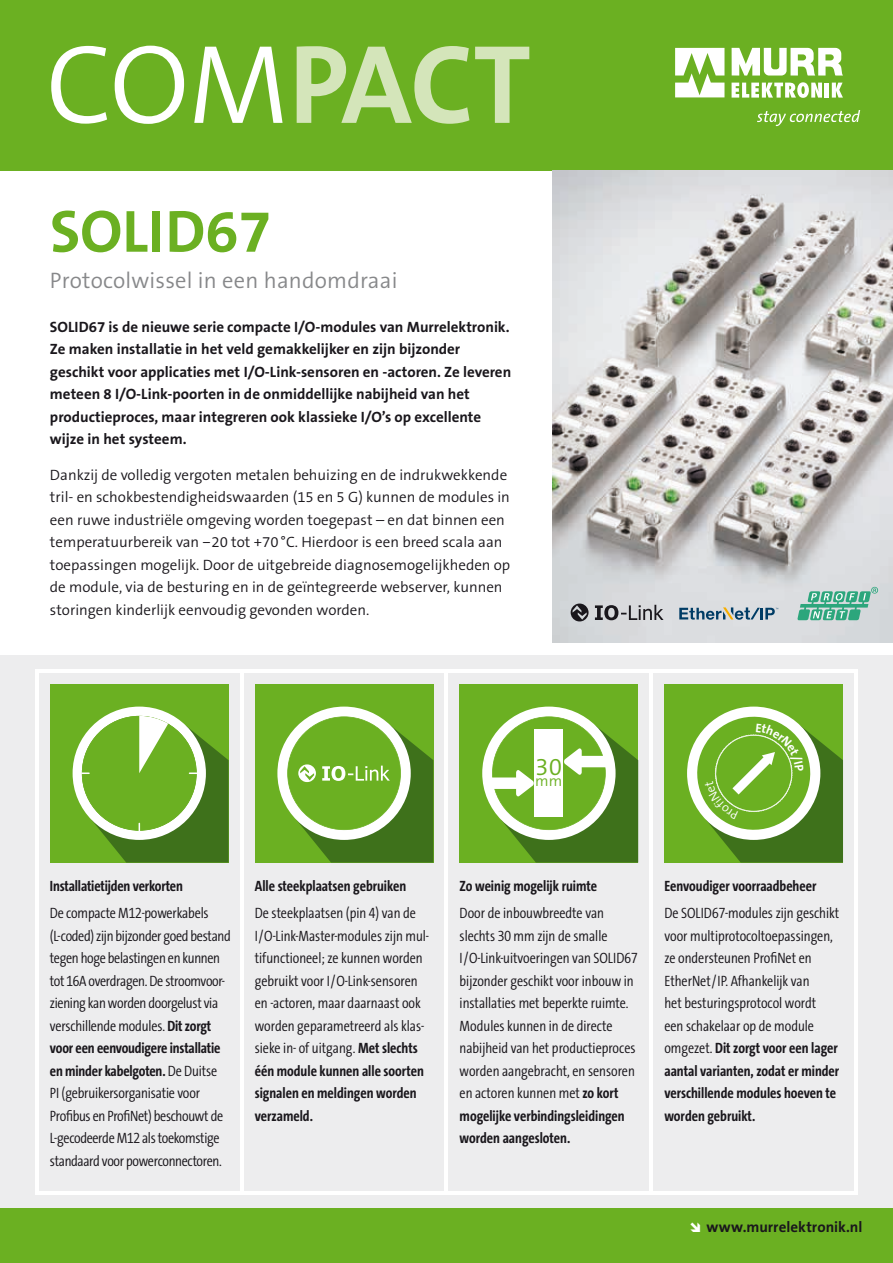
<style>
.page{position:relative;width:893px;height:1263px;background:#fff}
.page>*{position:absolute;margin:0;border:0;box-sizing:border-box;transform-origin:0 0}
.t1{font:700 112.8px "The Sans B7";color:#d4e5ba}
.t2{font:700 60px "The Sans B7";color:#6bb022}
.t3{font:300 24.45px "The Sans CE B4";color:#6bb022}
.t4{font:300 22.5px "The Sans B4";letter-spacing:.01em;color:#87888a}
.t5{font:300 15.3px "The Sans CE B4";color:#6bb022}
.t6{font:300 15px/22.5px "The Sans Cd TF4";color:#1a171c}
.t7{font:300 15px/22.5px "The Sans B4";color:#1a171c}
.t8{font:700 15px/22.5px "The Sans Cd TF7";color:#1a171c}
.t9{font:700 15px/22.5px "The Sans B7";color:#1a171c}
.t10{font:300 15px/22.5px "The Sans Cd TF4";letter-spacing:-.02em;color:#1a171c}
.s1{font-family:"The Sans B4";font-weight:300;color:#fff}
.s2{font-family:"The Sans Cd TF7";font-weight:700}
.s3{font-family:"The Sans Cd TF4";font-weight:300}
</style>
<div class="page">
<div style="left:0;top:0;width:893px;height:170px;background:#6bb022"></div>
<div style="left:0;top:1208px;width:893px;height:55px;background:#6bb022"></div>
<svg style="left:675px;top:48px;width:49px;height:49px"></svg>
<svg style="left:732px;top:82px;width:90px;height:16px"></svg>
<hr style="left:825px;top:83px;width:4px;height:15px;background:#fff">
<svg style="left:832px;top:83px;width:11px;height:15px"></svg>
<svg style="left:732px;top:48px;width:111px;height:28px"></svg>
<svg style="left:757px;top:110px;width:103px;height:16px"></svg>
<div style="left:0;top:655px;width:893px;height:553px;background:#ededee"></div>
<div style="left:50px;top:684px;width:179px;height:178px;background:#6bb022"></div>
<div style="left:73px;top:707px;width:133px;height:133px;background:#fff;border-radius:50%"></div>
<svg style="left:81px;top:716px;width:148px;height:146px"></svg>
<div style="left:255px;top:684px;width:178px;height:178px;background:#6bb022"></div>
<div style="left:277px;top:707px;width:134px;height:133px;background:#fff;border-radius:50%"></div>
<svg style="left:287px;top:716px;width:146px;height:146px"></svg>
<div style="left:460px;top:684px;width:178px;height:178px;background:#6bb022"></div>
<div style="left:482px;top:707px;width:134px;height:133px;background:#fff;border-radius:50%"></div>
<svg style="left:492px;top:716px;width:146px;height:146px"></svg>
<div style="left:535px;top:729px;width:28px;height:88px;background:#fff"></div>
<div style="left:664px;top:684px;width:179px;height:178px;background:#6bb022"></div>
<hr style="left:240px;top:671px;width:3px;height:520px;background:#fff">
<hr style="left:35px;top:671px;width:3px;height:520px;background:#fff">
<hr style="left:855px;top:671px;width:3px;height:520px;background:#fff">
<hr style="left:445px;top:671px;width:3px;height:520px;background:#fff">
<hr style="left:650px;top:671px;width:3px;height:520px;background:#fff">
<hr style="left:35px;top:669px;width:823px;height:3px;background:#fff">
<hr style="left:35px;top:1191px;width:823px;height:3px;background:#fff">
<img style="left:553px;top:170px;width:340px;height:472px">
<svg style="left:571px;top:603px;width:92px;height:18px;background:#96969a"></svg>
<svg style="left:797px;top:587px;width:81px;height:33px;background:#87c3b0"></svg>
<svg style="left:679px;top:607px;width:99px;height:13px"></svg>
<svg style="left:689px;top:709px;width:154px;height:153px"></svg>
<h1 class="t1" style="left:46px;top:24px;width:487px"><span class="s1">COM</span>PACT</h1>
<h2 class="t2" style="left:50px;top:199px;width:223px">SOLID67</h2>
<h3 class="t4" style="left:50px;top:268px;width:349px">Protocolwissel in een handomdraai</h3>
<p class="t9" style="left:50px;top:316px;width:463px">SOLID67 is de nieuwe serie compacte I/O-modules van Murrelektronik.<br>Ze maken installatie in het veld gemakkelijker en zijn bijzonder geschikt voor applicaties met I/O-Link-sensoren en -actoren. Ze leveren meteen 8 I/O-Link-poorten in de onmiddellijke nabijheid van het productieproces, maar integreren ook klassieke I/O’s op excellente wijze in het systeem.</p>
<p class="t7" style="left:50px;top:464px;width:462px">Dankzij de volledig vergoten metalen behuizing en de indrukwekkende tril- en schokbestendigheidswaarden (15 en 5 G) kunnen de modules in een ruwe industriële omgeving worden toegepast – en dat binnen een temperatuurbereik van − 20 tot +70 °C. Hierdoor is een breed scala aan toepassingen mogelijk. Door de uitgebreide diagnosemogelijkheden op de module, via de besturing en in de geïntegreerde webserver, kunnen storingen kinderlijk eenvoudig gevonden worden.</p>
<h3 class="t3" style="left:535px;top:753px;width:28px">30</h3>
<p class="t5" style="left:535px;top:773px;width:28px">mm</p>
<p class="t8" style="left:50px;top:876px;width:134px">Installatietijden verkorten</p>
<p class="t10" style="left:50px;top:902px;width:182px">De compacte M12-powerkabels (L-coded) zijn bijzonder goed bestand tegen hoge belastingen en kunnen tot 16A overdragen. De stroomvoor&shy;ziening kan worden doorgelust via verschillende modules. <span class="s2">Dit zorgt</span></p>
<p class="t8" style="left:50px;top:1037px;width:172px">voor een eenvoudigere installatie en minder kabelgoten. <span class="s3">De Duitse</span></p>
<p class="t10" style="left:50px;top:1082px;width:175px">PI (gebruikersorganisatie voor Profibus en ProfiNet) beschouwt de L-gecodeerde M12 als toekomstige standaard voor powerconnectoren.</p>
<p class="t8" style="left:255px;top:876px;width:153px">Alle steekplaatsen gebruiken</p>
<p class="t6" style="left:255px;top:902px;width:175px">De steekplaatsen (pin 4) van de I/O-Link-Master-modules zijn mul&shy;tifunctioneel; ze kunnen worden gebruikt voor I/O-Link-sensoren en -actoren, maar daarnaast ook worden geparametreerd als klas&shy;sieke in- of uitgang. <span class="s2">Met slechts</span></p>
<p class="t8" style="left:255px;top:1060px;width:171px">één module kunnen alle soorten signalen en meldingen worden verzameld.</p>
<p class="t8" style="left:460px;top:876px;width:139px">Zo weinig mogelijk ruimte</p>
<p class="t6" style="left:460px;top:902px;width:180px">Door de inbouwbreedte van slechts 30 mm zijn de smalle<br>I/O-Link-uitvoeringen van SOLID67 bijzonder geschikt voor inbouw in installaties met beperkte ruimte.<br>Modules kunnen in de directe nabijheid van het productieproces worden aangebracht, en sensoren en actoren kunnen met <span class="s2">zo kort</span></p>
<p class="t8" style="left:460px;top:1105px;width:167px">mogelijke verbindingsleidingen worden aangesloten.</p>
<p class="t8" style="left:664px;top:876px;width:154px">Eenvoudiger voorraadbeheer</p>
<p class="t6" style="left:664px;top:902px;width:176px">De SOLID67-modules zijn geschikt voor multiprotocoltoepassingen, ze ondersteunen ProfiNet en<br>EtherNet/IP. Afhankelijk van<br>het besturingsprotocol wordt<br>een schakelaar op de module</p>
<p class="t8" style="left:664px;top:1037px;width:176px"><span class="s3">omgezet.</span> Dit zorgt voor een lager aantal varianten, zodat er minder verschillende modules hoeven te worden gebruikt.</p>
<p class="t9" style="left:706px;top:1216px;width:157px">www.murrelektronik.nl</p>
</div>
